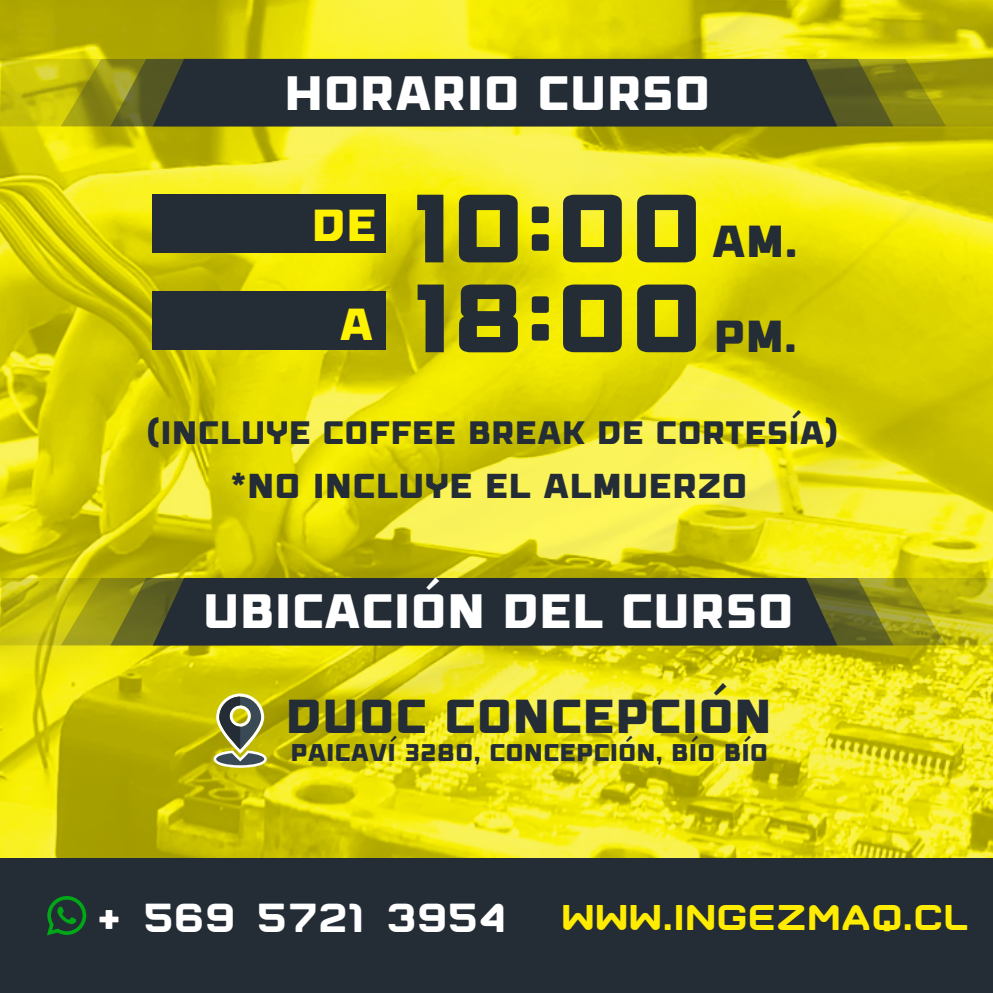
<style>
.page{position:relative;width:993px;height:993px;background:#fff}
.page>*{position:absolute;margin:0;border:0;box-sizing:border-box;transform-origin:0 0}
.t1{font:96.6px/89.8px "Avega";color:#242d36}
.t2{font:47.95px "Avega";color:#fff}
.t3{font:47.34px "Avega";color:#242d36}
.t4{font:44.54px "Avega";color:#242d36}
.t5{font:44.54px "Avega";color:#fff200}
.t6{font:700 42.52px "FPD Pressure";color:#fff}
.t7{font:700 37.45px "FPD Pressure";color:#ffec00}
.t8{font:34.39px "Avega";color:#242d36}
.t9{font:32.29px "Avega";color:#242d36}
.t10{font:24.06px "Avega";color:#242d36}
.s1{font-size:44.54px}
</style>
<div class="page">
<img style="left:0;top:0;width:992px;height:857px">
<div style="left:0;top:857px;width:992px;height:135px;background:#242d36"></div>
<svg style="left:47px;top:896px;width:39px;height:39px"></svg>
<div style="left:152px;top:194px;width:233px;height:58px;background:#242d36"></div>
<div style="left:152px;top:291px;width:233px;height:58px;background:#242d36"></div>
<svg style="left:213px;top:693px;width:54px;height:74px"></svg>
<svg style="left:0;top:59px;width:992px;height:67px;background:#b9b409"></svg>
<svg style="left:61px;top:59px;width:884px;height:67px;background:#9b980e"></svg>
<svg style="left:110px;top:59px;width:783px;height:67px;background:#6e6f1f"></svg>
<div style="left:153px;top:59px;width:684px;height:67px;background:#242d36"></div>
<svg style="left:0;top:577px;width:992px;height:68px;background:#c7c110"></svg>
<svg style="left:61px;top:577px;width:884px;height:68px;background:#aca812"></svg>
<svg style="left:110px;top:577px;width:783px;height:68px;background:#787921"></svg>
<div style="left:153px;top:577px;width:684px;height:68px;background:#242d36"></div>
<h2 class="t2" style="left:284px;top:59px;width:428px">HORARIO CURSO</h2>
<h3 class="t5" style="left:311px;top:193px;width:67px">DE</h3>
<h3 class="t5" style="left:339px;top:293px;width:36px">A</h3>
<h1 class="t1" style="left:410px;top:178px;width:388px">10:00<br>18:00 <span class="s1">PM.</span></h1>
<h3 class="t4" style="left:711px;top:210px;width:87px">AM.</h3>
<p class="t9" style="left:146px;top:409px;width:694px">(INCLUYE COFFEE BREAK DE CORTESÍA)</p>
<p class="t8" style="left:230px;top:461px;width:519px">*NO INCLUYE EL ALMUERZO</p>
<h2 class="t2" style="left:203px;top:577px;width:592px">UBICACIÓN DEL CURSO</h2>
<h3 class="t3" style="left:285px;top:682px;width:487px">DUOC CONCEPCIÓN</h3>
<p class="t10" style="left:290px;top:734px;width:479px">PAICAVÍ 3280, CONCEPCIÓN, BÍO BÍO</p>
<h3 class="t6" style="left:96px;top:883px;width:411px">+ 569 5721 3954</h3>
<p class="t7" style="left:561px;top:886px;width:410px">WWW.INGEZMAQ.CL</p>
</div>
